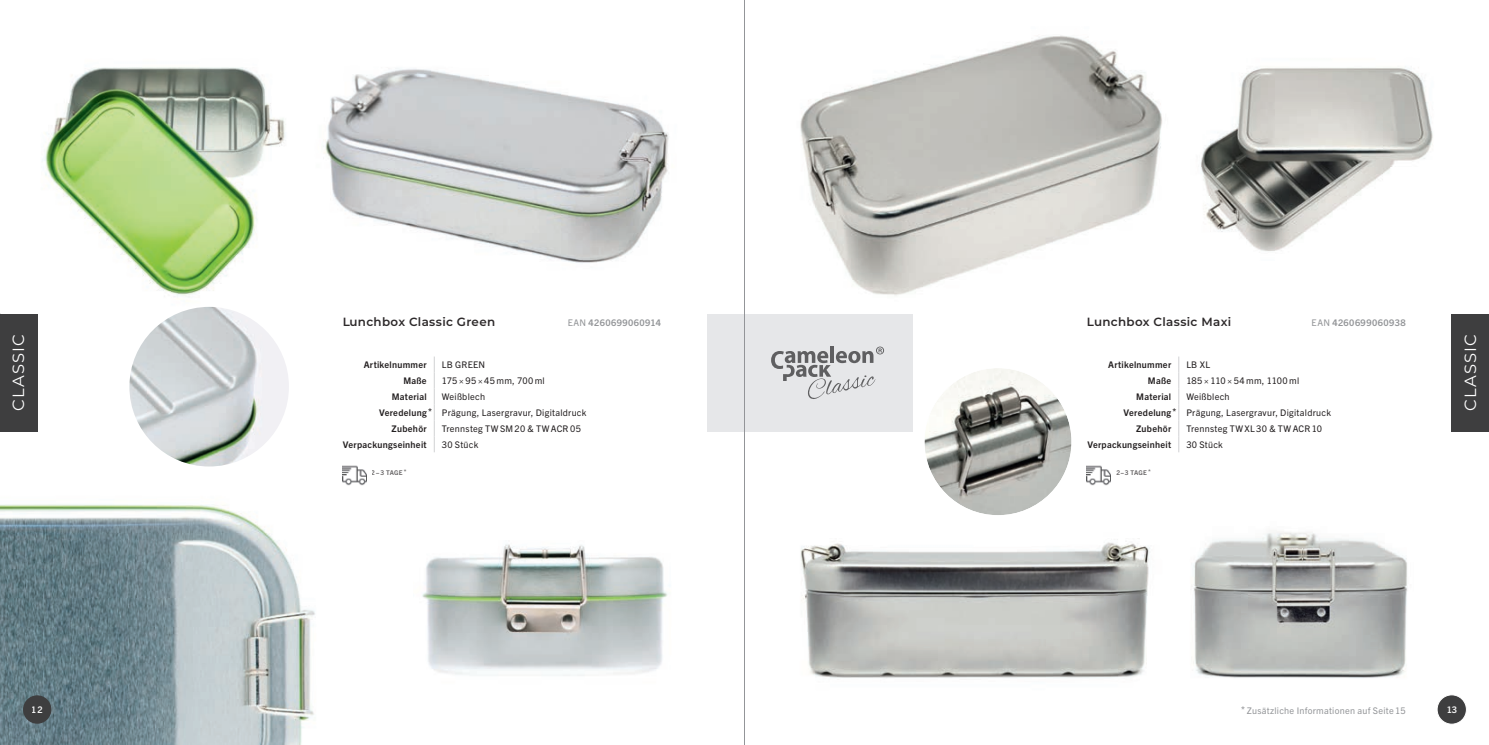
<style>
.page{position:relative;width:1489px;height:745px;background:#fff}
.page>*{position:absolute;margin:0;border:0;box-sizing:border-box;transform-origin:0 0}
.t1{font:16.25px "Montserrat";letter-spacing:.07em;color:#fff}
.t2{font:600 11.88px "Montserrat";letter-spacing:.025em;color:#231f20}
.t3{font:9.12px "Trade Gothic Next LT Pro";letter-spacing:.03em;color:#231f20}
.t4{font:700 9.12px "Trade Gothic Next LT Pro";letter-spacing:.03em;color:#231f20}
.t5{font:9.12px "Trade Gothic Next LT Pro";letter-spacing:.03em;color:#939598}
.t6{font:700 9.12px "Trade Gothic Next LT Pro";letter-spacing:.05em;color:#939598}
.t7{font:700 9.12px "Trade Gothic Next LT Pro";color:#fff}
.t8{font:700 6.5px "Trade Gothic Next LT Pro";letter-spacing:.035em;color:#231f20}
.s1{font-weight:400}
.s2{font-weight:700}
</style>
<div class="page">
<img style="left:1191px;top:532px;width:217px;height:146px">
<img style="left:801px;top:538px;width:349px;height:141px">
<img style="left:800px;top:35px;width:362px;height:261px">
<img style="left:1200px;top:68px;width:233px;height:183px">
<img style="left:924px;top:368px;width:147px;height:147px;border-radius:73px">
<img style="left:0;top:67px;width:285px;height:251px">
<img style="left:0;top:504px;width:315px;height:240px">
<img style="left:129px;top:306px;width:160px;height:160px;border-radius:80px">
<div style="left:23px;top:694px;width:28px;height:29px;background:#3e3e3f;border-radius:50%"></div>
<div style="left:1436px;top:694px;width:30px;height:29px;background:#3e3e3f;border-radius:50%"></div>
<div style="left:1436px;top:694px;width:30px;height:30px;border:1px solid #fff;border-radius:50%"></div>
<div style="left:1451px;top:314px;width:37px;height:117px;background:#3e3e3f"></div>
<div style="left:0;top:314px;width:37px;height:117px;background:#3e3e3f"></div>
<svg style="left:1178px;top:356px;width:1px;height:96px"></svg>
<img style="left:1086px;top:465px;width:24px;height:21px">
<img style="left:324px;top:68px;width:345px;height:195px">
<img style="left:422px;top:544px;width:246px;height:132px">
<svg style="left:434px;top:356px;width:1px;height:96px"></svg>
<img style="left:342px;top:465px;width:24px;height:21px">
<div style="left:744px;top:314px;width:168px;height:117px;background:#e6e7e9"></div>
<div style="left:707px;top:314px;width:37px;height:117px;background:#e6e7e9"></div>
<svg style="left:771px;top:346px;width:113px;height:53px"></svg>
<hr style="left:744px;top:0;width:1px;height:744px;background:#939598">
<h2 class="t2" style="left:342px;top:313px;width:155px">Lunchbox Classic Green</h2>
<p class="t6" style="left:567px;top:316px;width:95px"><span class="s1">EAN</span> 4260699060914</p>
<p class="t4" style="left:364px;top:358px;width:64px">Artikelnummer</p>
<p class="t3" style="left:442px;top:358px;width:45px">LB GREEN</p>
<p class="t4" style="left:403px;top:374px;width:25px">Maße</p>
<p class="t3" style="left:442px;top:374px;width:104px">175 × 95 × 45 mm, 700 ml</p>
<p class="t4" style="left:392px;top:390px;width:36px">Material</p>
<p class="t3" style="left:442px;top:390px;width:45px">Weißblech</p>
<p class="t3" style="left:379px;top:406px;width:209px"><span class="s2">Veredelung*</span> Prägung, Lasergravur, Digitaldruck</p>
<p class="t4" style="left:391px;top:422px;width:37px">Zubehör</p>
<p class="t3" style="left:442px;top:422px;width:140px">Trennsteg TW SM 20 &amp; TW ACR 05</p>
<p class="t4" style="left:343px;top:438px;width:85px">Verpackungseinheit</p>
<p class="t3" style="left:442px;top:438px;width:38px">30 Stück</p>
<p class="t8" style="left:372px;top:468px;width:36px">2-3 tage *</p>
<h2 class="t2" style="left:1086px;top:313px;width:146px">Lunchbox Classic Maxi</h2>
<p class="t6" style="left:1311px;top:316px;width:95px"><span class="s1">EAN</span> 4260699060938</p>
<p class="t4" style="left:1108px;top:358px;width:64px">Artikelnummer</p>
<p class="t3" style="left:1186px;top:358px;width:25px">LB XL</p>
<p class="t4" style="left:1147px;top:374px;width:25px">Maße</p>
<p class="t3" style="left:1186px;top:374px;width:114px">185 × 110 × 54 mm, 1100 ml</p>
<p class="t4" style="left:1136px;top:390px;width:36px">Material</p>
<p class="t3" style="left:1186px;top:390px;width:45px">Weißblech</p>
<p class="t3" style="left:1123px;top:406px;width:209px"><span class="s2">Veredelung*</span> Prägung, Lasergravur, Digitaldruck</p>
<p class="t4" style="left:1135px;top:422px;width:37px">Zubehör</p>
<p class="t3" style="left:1186px;top:422px;width:137px">Trennsteg TW XL 30 &amp; TW ACR 10</p>
<p class="t4" style="left:1087px;top:438px;width:85px">Verpackungseinheit</p>
<p class="t3" style="left:1186px;top:438px;width:38px">30 Stück</p>
<p class="t8" style="left:1116px;top:468px;width:36px">2-3 tage *</p>
<h1 class="t1" style="left:7px;top:410px;width:78px;rotate:-90deg">CLASSIC</h1>
<h1 class="t1" style="left:1458px;top:410px;width:78px;rotate:-90deg">CLASSIC</h1>
<p class="t5" style="left:1241px;top:703px;width:166px"><span class="s2">*</span> Zusätzliche Informationen auf Seite 15</p>
<p class="t7" style="left:32px;top:703px;width:12px">12</p>
<p class="t7" style="left:1446px;top:703px;width:12px">13</p>
</div>
